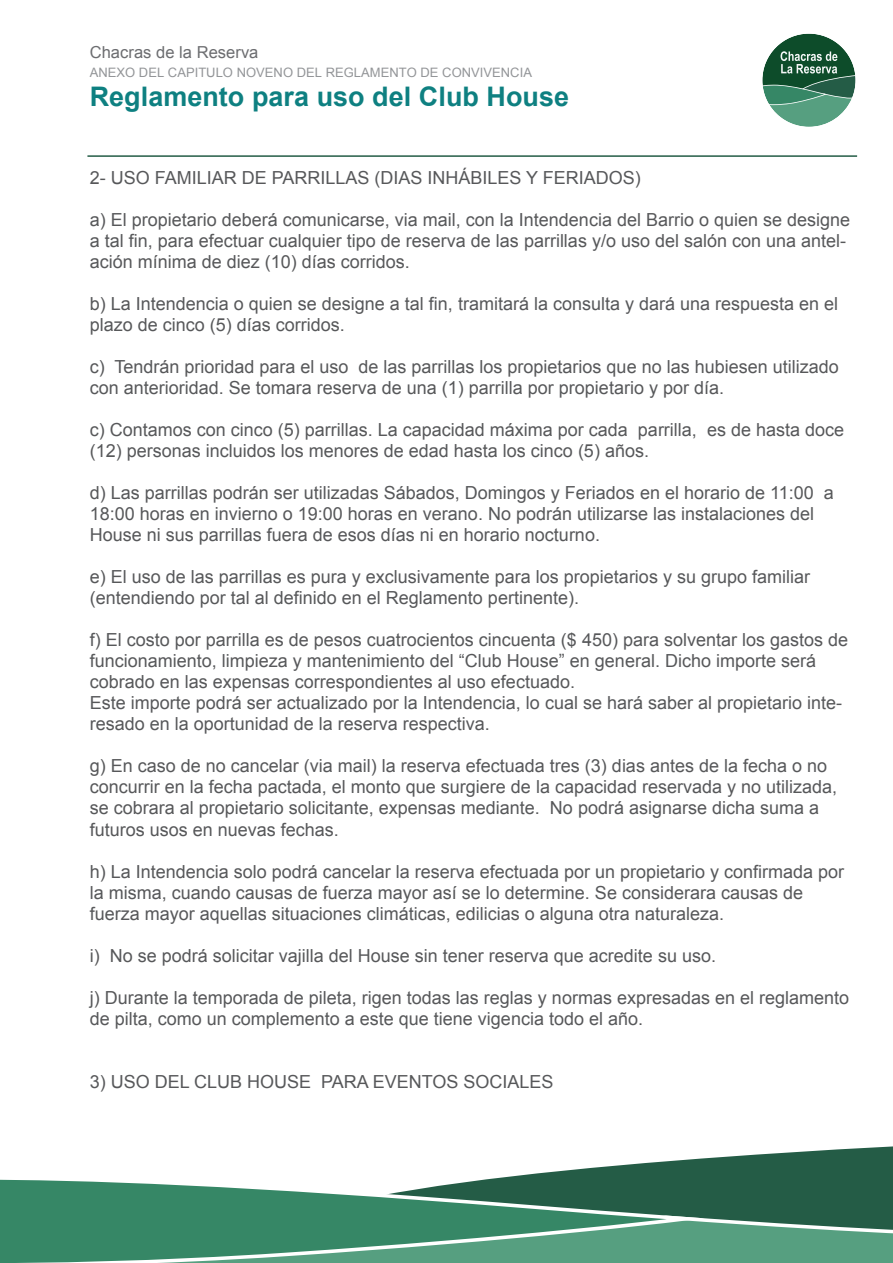
<style>
.page{position:relative;width:893px;height:1263px;background:#fff}
.page>*{position:absolute;margin:0;border:0;box-sizing:border-box;transform-origin:0 0}
.t1{font:700 27px "Arial";color:#0e8081}
.t2{font:18px/21px "Arial";color:#57585a}
.t3{font:16.5px "Arial";color:#6c6d70}
.t4{font:13.05px "Arial";color:#939598}
</style>
<div class="page">
<svg style="left:515px;top:1146px;width:378px;height:69px;fill:#245c46"></svg>
<svg style="left:704px;top:1215px;width:189px;height:48px;background:#58997e"></svg>
<svg style="left:0;top:1176px;width:704px;height:87px;background:#54957b"></svg>
<svg style="left:762px;top:33px;width:94px;height:94px"></svg>
<hr style="left:87px;top:155px;width:770px;height:2px;background:#245c46">
<p class="t3" style="left:90px;top:42px;width:170px">Chacras de la Reserva</p>
<p class="t4" style="left:90px;top:64px;width:444px">ANEXO DEL CAPITULO NOVENO DEL REGLAMENTO DE CONVIVENCIA</p>
<h1 class="t1" style="left:90px;top:79px;width:481px">Reglamento para uso del Club House</h1>
<p class="t2" style="left:90px;top:168px;width:553px">2- USO FAMILIAR DE PARRILLAS (DIAS INHÁBILES Y FERIADOS)</p>
<p class="t2" style="left:90px;top:210px;width:762px">a) El propietario deberá comunicarse, via mail, con la Intendencia del Barrio o quien se designe a tal fin, para efectuar cualquier tipo de reserva de las parrillas y/o uso del salón con una antel&shy;ación mínima de diez (10) días corridos.</p>
<p class="t2" style="left:90px;top:294px;width:750px">b) La Intendencia o quien se designe a tal fin, tramitará la consulta y dará una respuesta en el plazo de cinco (5) días corridos.</p>
<p class="t2" style="left:90px;top:357px;width:750px">c) Tendrán prioridad para el uso de las parrillas los propietarios que no las hubiesen utilizado con anterioridad. Se tomara reserva de una (1) parrilla por propietario y por día.</p>
<p class="t2" style="left:90px;top:420px;width:756px">c) Contamos con cinco (5) parrillas. La capacidad máxima por cada parrilla, es de hasta doce (12) personas incluidos los menores de edad hasta los cinco (5) años.</p>
<p class="t2" style="left:90px;top:483px;width:746px">d) Las parrillas podrán ser utilizadas Sábados, Domingos y Feriados en el horario de 11:00 a<br>18:00 horas en invierno o 19:00 horas en verano. No podrán utilizarse las instalaciones del<br>House ni sus parrillas fuera de esos días ni en horario nocturno.</p>
<p class="t2" style="left:90px;top:567px;width:722px">e) El uso de las parrillas es pura y exclusivamente para los propietarios y su grupo familiar (entendiendo por tal al definido en el Reglamento pertinente).</p>
<p class="t2" style="left:90px;top:630px;width:760px">f) El costo por parrilla es de pesos cuatrocientos cincuenta ($ 450) para solventar los gastos de funcionamiento, limpieza y mantenimiento del “Club House” en general. Dicho importe será cobrado en las expensas correspondientes al uso efectuado.<br>Este importe podrá ser actualizado por la Intendencia, lo cual se hará saber al propietario inte&shy;resado en la oportunidad de la reserva respectiva.</p>
<p class="t2" style="left:90px;top:756px;width:749px">g) En caso de no cancelar (via mail) la reserva efectuada tres (3) dias antes de la fecha o no concurrir en la fecha pactada, el monto que surgiere de la capacidad reservada y no utilizada, se cobrara al propietario solicitante, expensas mediante. No podrá asignarse dicha suma a futuros usos en nuevas fechas.</p>
<p class="t2" style="left:90px;top:861px;width:756px">h) La Intendencia solo podrá cancelar la reserva efectuada por un propietario y confirmada por la misma, cuando causas de fuerza mayor así se lo determine. Se considerara causas de fuerza mayor aquellas situaciones climáticas, edilicias o alguna otra naturaleza.</p>
<p class="t2" style="left:90px;top:945px;width:628px">i) No se podrá solicitar vajilla del House sin tener reserva que acredite su uso.</p>
<p class="t2" style="left:90px;top:987px;width:761px">j) Durante la temporada de pileta, rigen todas las reglas y normas expresadas en el reglamento de pilta, como un complemento a este que tiene vigencia todo el año.</p>
<p class="t2" style="left:90px;top:1071px;width:465px">3) USO DEL CLUB HOUSE PARA EVENTOS SOCIALES</p>
</div>
